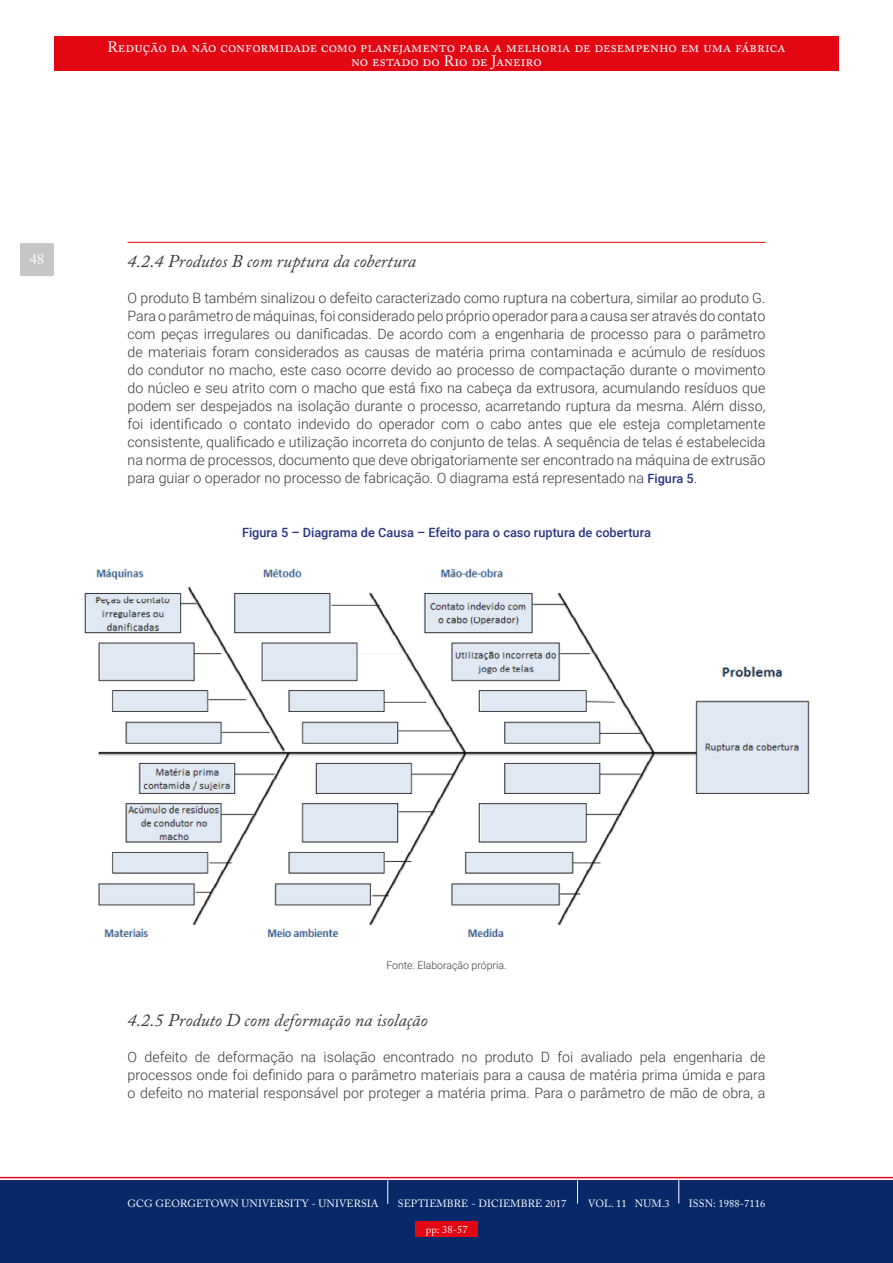
<style>
.page{position:relative;width:893px;height:1263px;background:#fff}
.page>*{position:absolute;margin:0;border:0;box-sizing:border-box;transform-origin:0 0}
.t1{font:italic 18px "Adobe Caslon Pro";color:#3a3835}
.t2{font:15px/13.5px "Adobe Caslon Pro";letter-spacing:.005em;color:#fff;text-align:center}
.t3{font:300 14.25px/18px "Roboto";color:#3a3835;text-align:justify}
.t4{font:500 12.75px "Roboto";color:#283583}
.t5{font:10.5px "Adobe Caslon Pro";letter-spacing:.01em;color:#fff}
.t6{font:300 10.5px "Roboto";color:#3a3835}
.s1{font-weight:500;font-size:12.75px;color:#283583}
</style>
<div class="page">
<div style="left:54px;top:37px;width:785px;height:34px;background:#e30613"></div>
<div style="left:0;top:1180px;width:893px;height:83px;background:#082969"></div>
<svg style="left:0;top:1177px;width:893px;height:27px"></svg>
<div style="left:20px;top:243px;width:34px;height:33px;background:#c6c6c6;border-radius:2px"></div>
<hr style="left:128px;top:242px;width:637px;height:1px;background:#e30613">
<img style="left:84px;top:568px;width:726px;height:369px">
<div style="left:415px;top:1221px;width:63px;height:16px;background:#e30613"></div>
<p class="t2" style="left:107px;top:40px;width:680px">Redução da não conformidade como planejamento para a melhoria de desempenho em uma fábrica no estado do Rio de Janeiro</p>
<p class="t2" style="left:29px;top:252px;width:16px">48</p>
<p class="t1" style="left:128px;top:250px;width:290px">4.2.4 Produtos B com ruptura da cobertura</p>
<p class="t3" style="left:128px;top:288px;width:639px">O produto B também sinalizou o defeito caracterizado como ruptura na cobertura, similar ao produto G.<br>Para o parâmetro de máquinas, foi considerado pelo próprio operador para a causa ser através do contato com peças irregulares ou danificadas. De acordo com a engenharia de processo para o parâmetro de materiais foram considerados as causas de matéria prima contaminada e acúmulo de resíduos do condutor no macho, este caso ocorre devido ao processo de compactação durante o movimento do núcleo e seu atrito com o macho que está fixo na cabeça da extrusora, acumulando resíduos que podem ser despejados na isolação durante o processo, acarretando ruptura da mesma. Além disso, foi identificado o contato indevido do operador com o cabo antes que ele esteja completamente consistente, qualificado e utilização incorreta do conjunto de telas. A sequência de telas é estabelecida na norma de processos, documento que deve obrigatoriamente ser encontrado na máquina de extrusão para guiar o operador no processo de fabricação. O diagrama está representado na <span class="s1">Figura 5</span>.</p>
<p class="t4" style="left:242px;top:523px;width:410px">Figura 5 – Diagrama de Causa – Efeito para o caso ruptura de cobertura</p>
<p class="t6" style="left:386px;top:958px;width:122px">Fonte: Elaboração própria.</p>
<p class="t1" style="left:128px;top:1009px;width:302px">4.2.5 Produto D com deformação na isolação</p>
<p class="t3" style="left:128px;top:1047px;width:639px">O defeito de deformação na isolação encontrado no produto D foi avaliado pela engenharia de processos onde foi definido para o parâmetro materiais para a causa de matéria prima úmida e para o defeito no material responsável por proteger a matéria prima. Para o parâmetro de mão de obra, a</p>
<p class="t5" style="left:128px;top:1197px;width:253px">GCG GEORGETOWN UNIVERSITY - UNIVERSIA</p>
<p class="t5" style="left:398px;top:1197px;width:170px">SEPTIEMBRE - DICIEMBRE 2017</p>
<p class="t5" style="left:588px;top:1197px;width:83px">VOL. 11 NUM.3</p>
<p class="t5" style="left:689px;top:1197px;width:78px">ISSN: 1988-7116</p>
<p class="t5" style="left:426px;top:1223px;width:43px">pp: 38-57</p>
</div>
